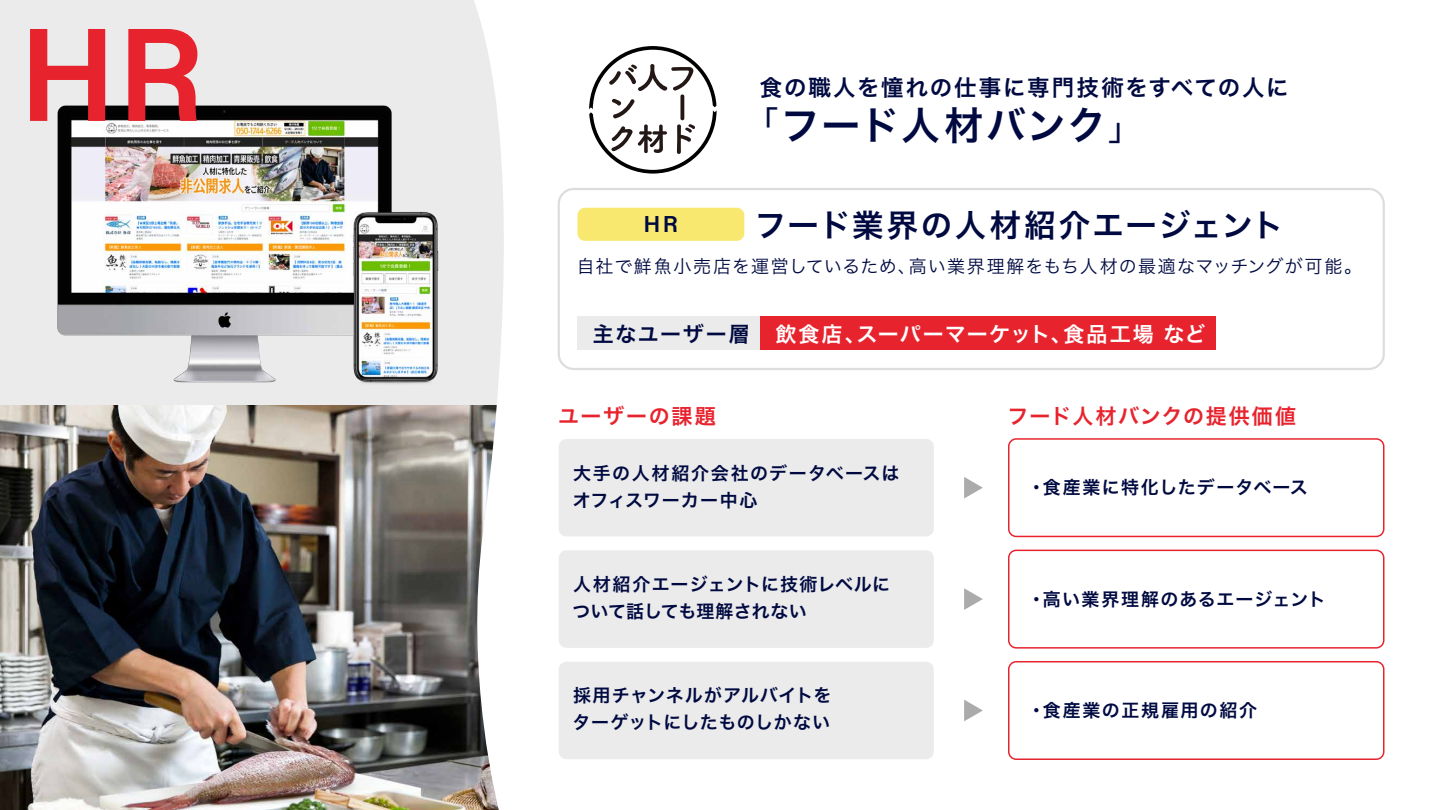
<style>
.page{position:relative;width:1440px;height:810px;background:#fff}
.page>*{position:absolute;margin:0;border:0;box-sizing:border-box;transform-origin:0 0}
.t1{font:600 132.9px "Acumin Pro";color:#e7242e}
.t2{font:39px "Hira Kaku Pro W6";letter-spacing:.04em;color:#000a41}
.t3{font:31.5px "Hira Kaku Pro W6";letter-spacing:.065em;color:#000a41}
.t4{font:600 23.1px "Acumin Pro";color:#000a41}
.t5{font:22.5px "Hira Kaku Pro W6";letter-spacing:.08em;color:#000a41}
.t6{font:21px "Hira Kaku Pro W6";letter-spacing:.08em;color:#e7242e}
.t7{font:21px "Hira Kaku Pro W6";letter-spacing:.065em;color:#fff}
.t8{font:21px "Hira Kaku Pro W6";letter-spacing:.045em;color:#fff}
.t9{font:21px "Hira Kaku Pro W6";letter-spacing:.08em;color:#000a41}
.t10{font:18px/27px "Hira Kaku Pro W6";letter-spacing:.055em;color:#000a41}
.t11{font:18px "Hira Kaku Pro W3";letter-spacing:.06em;color:#000a41}
.t12{font:18px/27px "Hira Kaku Pro W6";letter-spacing:.015em;color:#000a41}
.t13{font:18px/27px "Hira Kaku Pro W6";letter-spacing:.035em;color:#000a41}
.t14{font:18px "Hira Kaku Pro W6";letter-spacing:.095em;color:#000a41}
.s1{font-family:"Hira Kaku Pro W3"}
</style>
<div class="page">
<img style="left:0;top:405px;width:464px;height:405px">
<div style="left:0;top:0;width:512px;height:405px;background:#ebebeb"></div>
<svg style="left:464px;top:0;width:140px;height:810px"></svg>
<svg style="left:589px;top:46px;width:128px;height:128px"></svg>
<img style="left:57px;top:105px;width:382px;height:279px">
<div style="left:578px;top:208px;width:166px;height:33px;background:#f9e86f;border-radius:8px"></div>
<div style="left:558px;top:188px;width:827px;height:182px;border:2px solid #ddd;border-radius:15px"></div>
<svg style="left:964px;top:477px;width:19px;height:22px"></svg>
<svg style="left:964px;top:588px;width:19px;height:22px"></svg>
<div style="left:559px;top:439px;width:375px;height:97px;background:#ebebeb;border-radius:8px"></div>
<div style="left:559px;top:550px;width:375px;height:98px;background:#ebebeb;border-radius:8px"></div>
<div style="left:559px;top:662px;width:375px;height:97px;background:#ebebeb;border-radius:8px"></div>
<div style="left:1008px;top:438px;width:376px;height:99px;border:2px solid #e7242e;border-radius:8px"></div>
<div style="left:1008px;top:550px;width:376px;height:99px;border:2px solid #e7242e;border-radius:8px"></div>
<div style="left:1008px;top:661px;width:376px;height:99px;border:2px solid #e7242e;border-radius:8px"></div>
<svg style="left:964px;top:700px;width:19px;height:21px"></svg>
<div style="left:578px;top:316px;width:182px;height:34px;background:#ebebeb"></div>
<div style="left:760px;top:316px;width:456px;height:34px;background:#e7242e"></div>
<h1 class="t1" style="left:19px;top:-18px;width:187px">HR</h1>
<p class="t4" style="left:644px;top:208px;width:36px">HR</p>
<p class="t5" style="left:760px;top:67px;width:531px">食の職人を憧れの仕事に専門技術をすべての人に</p>
<h2 class="t2" style="left:740px;top:90px;width:408px"><span class="s1">「</span>フード人材バンク<span class="s1">「</span></h2>
<h3 class="t3" style="left:755px;top:196px;width:531px">フード業界の人材紹介エージェント</h3>
<p class="t11" style="left:909px;top:251px;width:455px">高い業界理解をもち人材の最適なマッチングが可能。</p>
<p class="t11" style="left:577px;top:251px;width:341px">自社で鮮魚小売店を運営しているため、</p>
<p class="t9" style="left:593px;top:315px;width:159px">主なユーザー層</p>
<p class="t7" style="left:775px;top:315px;width:92px">飲食店、</p>
<p class="t7" style="left:1064px;top:315px;width:92px">食品工場</p>
<p class="t8" style="left:857px;top:315px;width:217px">スーパーマーケット、</p>
<p class="t7" style="left:1163px;top:315px;width:44px">など</p>
<p class="t6" style="left:558px;top:397px;width:159px">ユーザーの課題</p>
<p class="t10" style="left:573px;top:459px;width:328px">大手の人材紹介会社のデータベースはオフィスワーカー中心</p>
<p class="t12" style="left:572px;top:570px;width:319px">人材紹介エージェントに技術レベルについて話しても理解されない</p>
<p class="t13" style="left:572px;top:681px;width:261px">採用チャンネルがアルバイトをターゲットにしたものしかない</p>
<p class="t6" style="left:1007px;top:397px;width:290px">フード人材バンクの提供価値</p>
<p class="t10" style="left:1028px;top:473px;width:282px">・食産業に特化したデータベース</p>
<p class="t10" style="left:1028px;top:585px;width:300px">・高い業界理解のあるエージェント</p>
<p class="t14" style="left:1028px;top:694px;width:231px">・食産業の正規雇用の紹介</p>
</div>
